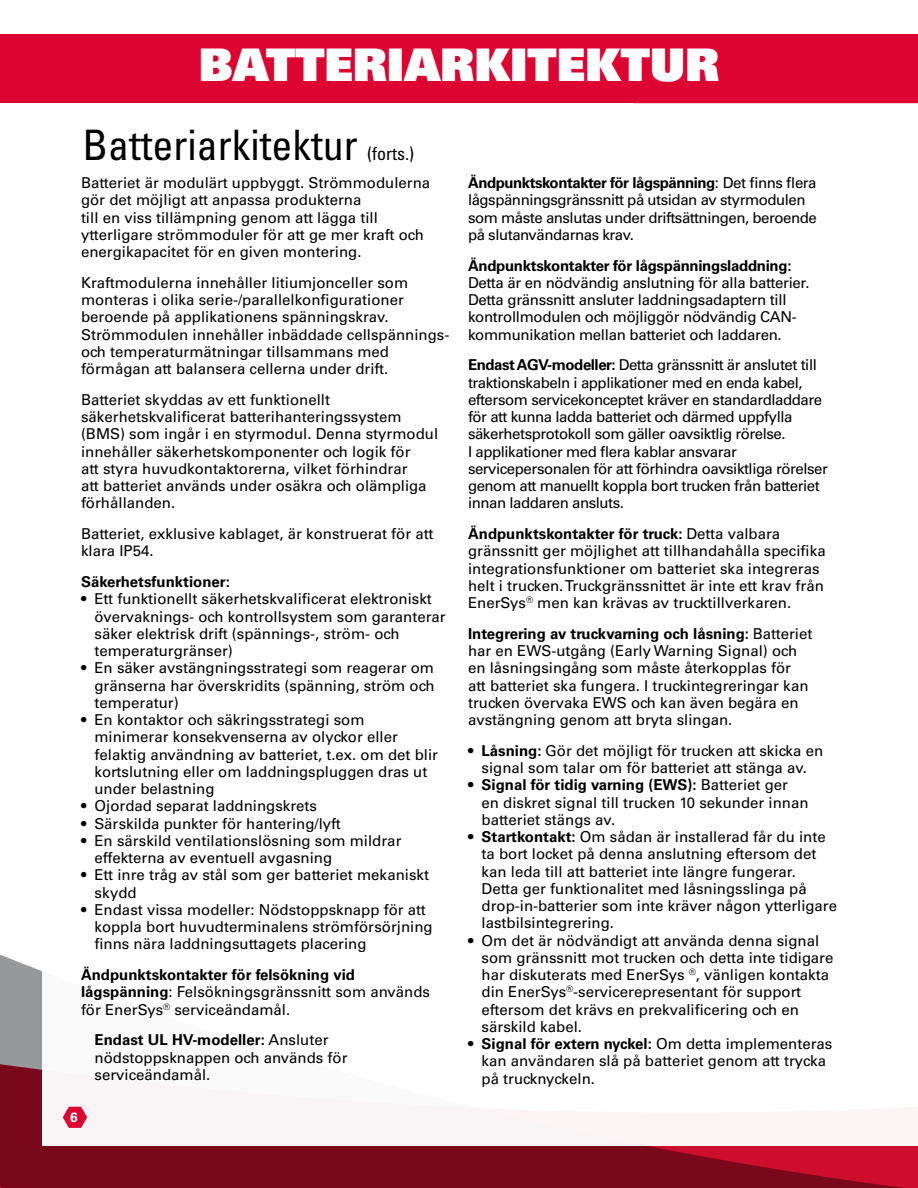
<style>
.page{position:relative;width:918px;height:1188px;background:#fff}
.page>*{position:absolute;margin:0;border:0;box-sizing:border-box;transform-origin:0 0}
.t1{font:45px "Univers LT Std X Black";color:#fff}
.t2{font:condensed 42px "Univers LT Std";color:#000}
.t3{font:condensed 18px "Univers LT Std";color:#000}
.t4{font:15px/17.2px "Univers LT Std";color:#000}
.t5{font:15px/17.2px "Univers LT Std";letter-spacing:-.03em;color:#000}
.t6{font:15px/17.2px "Univers LT Std";letter-spacing:-.02em;color:#000}
.t7{font:700 15px "Univers LT Std";letter-spacing:-.02em;color:#000}
.t8{font:700 15px "Univers LT Std";color:#000}
.t9{font:700 13.5px "Univers LT Std";color:#fff}
.s1{font-weight:700}
</style>
<div class="page">
<svg style="left:0;top:954px;width:918px;height:234px;background:#88182b"></svg>
<div style="left:42px;top:857px;width:876px;height:289px;background:#fff"></div>
<div style="left:0;top:35px;width:918px;height:68px;background:#dd0432"></div>
<svg style="left:63px;top:1107px;width:24px;height:21px"></svg>
<h1 class="t1" style="left:199px;top:35px;width:522px">BATTERIARKITEKTUR</h1>
<h2 class="t2" style="left:82px;top:118px;width:277px">Batteriarkitektur</h2>
<p class="t3" style="left:367px;top:142px;width:48px">(forts.)</p>
<p class="t4" style="left:81px;top:174px;width:351px">Batteriet är modulärt uppbyggt. Strömmodulerna gör det möjligt att anpassa produkterna<br>till en viss tillämpning genom att lägga till ytterligare strömmoduler för att ge mer kraft och energikapacitet för en given montering.</p>
<p class="t4" style="left:81px;top:274px;width:370px">Kraftmodulerna innehåller litiumjonceller som monteras i olika serie-/parallelkonfigurationer beroende på applikationens spänningskrav.<br>Strömmodulen innehåller inbäddade cellspännings&shy;och temperaturmätningar tillsammans med förmågan att balansera cellerna under drift.</p>
<p class="t4" style="left:81px;top:391px;width:359px">Batteriet skyddas av ett funktionellt säkerhetskvalificerat batterihanteringssystem (BMS) som ingår i en styrmodul. Denna styrmodul innehåller säkerhetskomponenter och logik för<br>att styra huvudkontaktorerna, vilket förhindrar<br>att batteriet används under osäkra och olämpliga förhållanden.</p>
<p class="t4" style="left:81px;top:525px;width:354px">Batteriet, exklusive kablaget, är konstruerat för att klara IP54.</p>
<p class="t8" style="left:81px;top:573px;width:150px">Säkerhetsfunktioner:</p>
<p class="t4" style="left:94px;top:591px;width:353px;text-indent:-14px">• Ett funktionellt säkerhetskvalificerat elektroniskt övervaknings- och kontrollsystem som garanterar säker elektrisk drift (spännings-, ström- och temperaturgränser)</p>
<p class="t4" style="left:94px;top:660px;width:342px;text-align:justify;text-indent:-14px">• En säker avstängningsstrategi som reagerar om gränserna har överskridits (spänning, ström och temperatur)</p>
<p class="t4" style="left:94px;top:711px;width:345px;text-indent:-14px">• En kontaktor och säkringsstrategi som minimerar konsekvenserna av olyckor eller felaktig användning av batteriet, t.ex. om det blir kortslutning eller om laddningspluggen dras ut under belastning</p>
<p class="t4" style="left:81px;top:798px;width:238px">• Ojordad separat laddningskrets</p>
<p class="t4" style="left:81px;top:815px;width:261px">• Särskilda punkter för hantering/lyft</p>
<p class="t4" style="left:94px;top:832px;width:309px;text-indent:-14px">• En särskild ventilationslösning som mildrar effekterna av eventuell avgasning</p>
<p class="t4" style="left:94px;top:867px;width:336px;text-indent:-14px">• Ett inre tråg av stål som ger batteriet mekaniskt skydd</p>
<p class="t4" style="left:94px;top:901px;width:340px;text-indent:-14px">• Endast vissa modeller: Nödstoppsknapp för att koppla bort huvudterminalens strömförsörjning finns nära laddningsuttagets placering</p>
<p class="t4" style="left:81px;top:966px;width:351px"><span class="s1">Ändpunktskontakter för felsökning vid lågspänning</span>: Felsökningsgränssnitt som används för EnerSys<sup>®</sup> serviceändamål.</p>
<p class="t4" style="left:95px;top:1032px;width:255px"><span class="s1">Endast UL HV-modeller:</span> Ansluter nödstoppsknappen och används för serviceändamål.</p>
<p class="t9" style="left:70px;top:1110px;width:9px">6</p>
<p class="t5" style="left:468px;top:174px;width:350px"><span class="s1">Ändpunktskontakter för lågspänning</span>: Det finns flera lågspänningsgränssnitt på utsidan av styrmodulen som måste anslutas under driftsättningen, beroende på slutanvändarnas krav.</p>
<p class="t7" style="left:468px;top:257px;width:325px">Ändpunktskontakter för lågspänningsladdning:</p>
<p class="t6" style="left:468px;top:274px;width:343px">Detta är en nödvändig anslutning för alla batterier.<br>Detta gränssnitt ansluter laddningsadaptern till kontrollmodulen och möjliggör nödvändig CAN&shy;kommunikation mellan batteriet och laddaren.</p>
<p class="t5" style="left:468px;top:357px;width:361px"><span class="s1">Endast AGV-modeller:</span> Detta gränssnitt är anslutet till traktionskabeln i applikationer med en enda kabel, eftersom servicekonceptet kräver en standardladdare för att kunna ladda batteriet och därmed uppfylla säkerhetsprotokoll som gäller oavsiktlig rörelse.<br>I applikationer med flera kablar ansvarar servicepersonalen för att förhindra oavsiktliga rörelser genom att manuellt koppla bort trucken från batteriet innan laddaren ansluts.</p>
<p class="t4" style="left:468px;top:525px;width:359px"><span class="s1">Ändpunktskontakter för truck:</span> Detta valbara gränssnitt ger möjlighet att tillhandahålla specifika integrationsfunktioner om batteriet ska integreras helt i trucken. Truckgränssnittet är inte ett krav från EnerSys<sup>®</sup> men kan krävas av trucktillverkaren.</p>
<p class="t4" style="left:468px;top:625px;width:346px"><span class="s1">Integrering av truckvarning och låsning:</span> Batteriet har en EWS-utgång (Early Warning Signal) och en låsningsingång som måste återkopplas för att batteriet ska fungera. I truckintegreringar kan trucken övervaka EWS och kan även begära en avstängning genom att bryta slingan.</p>
<p class="t4" style="left:468px;top:742px;width:357px;text-align:center"><span class="s1">• Låsning:</span> Gör det möjligt för trucken att skicka en signal som talar om för batteriet att stänga av.</p>
<p class="t4" style="left:482px;top:777px;width:329px;text-indent:-14px"><span class="s1">• Signal för tidig varning (EWS):</span> Batteriet ger en diskret signal till trucken 10 sekunder innan batteriet stängs av.</p>
<p class="t4" style="left:482px;top:828px;width:357px;text-indent:-14px"><span class="s1">• Startkontakt:</span> Om sådan är installerad får du inte ta bort locket på denna anslutning eftersom det kan leda till att batteriet inte längre fungerar.<br>Detta ger funktionalitet med låsningsslinga på drop-in-batterier som inte kräver någon ytterligare lastbilsintegrering.</p>
<p class="t4" style="left:482px;top:932px;width:353px;text-indent:-13px">• Om det är nödvändigt att använda denna signal som gränssnitt mot trucken och detta inte tidigare har diskuterats med EnerSys <sup>®</sup>, vänligen kontakta din EnerSys<sup>®</sup>-servicerepresentant för support eftersom det krävs en prekvalificering och en särskild kabel.</p>
<p class="t4" style="left:482px;top:1035px;width:352px;text-indent:-14px"><span class="s1">• Signal för extern nyckel:</span> Om detta implementeras kan användaren slå på batteriet genom att trycka på trucknyckeln.</p>
</div>
